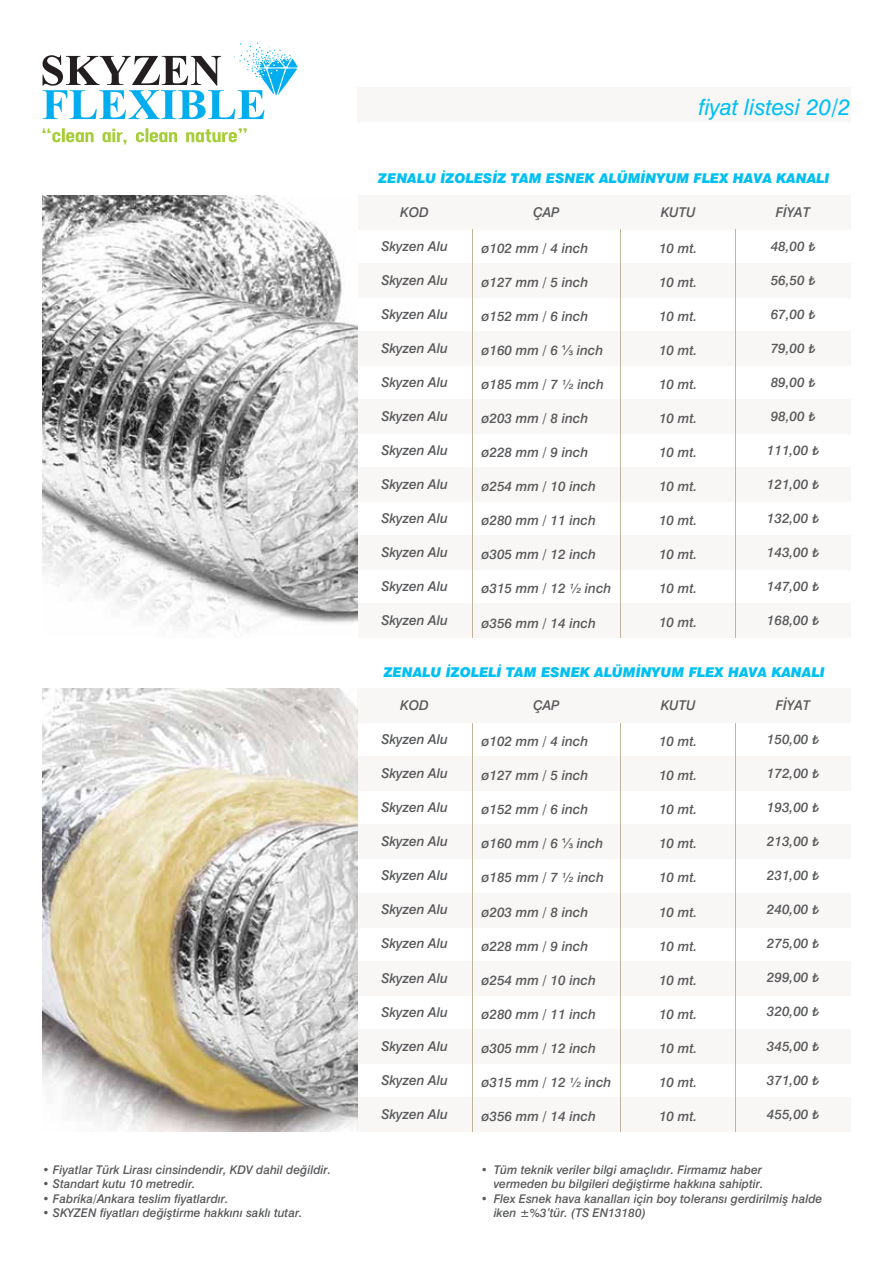
<style>
.page{position:relative;width:893px;height:1263px;background:#fff}
.page>*{position:absolute;margin:0;border:0;box-sizing:border-box;transform-origin:0 0}
.t1{font:italic 22.5px "Helvetica OTF";color:#00c0f3}
.t2{font:italic 500 13.5px "Helvetica OTF";color:#58595b}
.t3{font:italic 900 13.5px "Helvetica OTF";color:#00c0f3}
.t4{font:italic 500 12px/14.4px "Helvetica OTF";color:#58595b;text-align:right}
.s1{font-family:"Myriad Pro";font-weight:600}
.s2{font-family:"Arial";font-weight:400;font-style:normal}
</style>
<div class="page">
<img style="left:43px;top:689px;width:314px;height:442px">
<div style="left:357px;top:689px;width:493px;height:34px;background:#f9f7f5"></div>
<div style="left:357px;top:757px;width:493px;height:34px;background:#f9f7f5"></div>
<div style="left:357px;top:825px;width:493px;height:34px;background:#f9f7f5"></div>
<div style="left:357px;top:893px;width:493px;height:34px;background:#f9f7f5"></div>
<div style="left:357px;top:961px;width:493px;height:34px;background:#f9f7f5"></div>
<div style="left:357px;top:1029px;width:493px;height:34px;background:#f9f7f5"></div>
<div style="left:357px;top:1097px;width:493px;height:34px;background:#f9f7f5"></div>
<hr style="left:472px;top:723px;width:1px;height:408px;background:#c2b59b">
<hr style="left:620px;top:723px;width:1px;height:408px;background:#c2b59b">
<hr style="left:735px;top:723px;width:1px;height:408px;background:#c2b59b">
<div style="left:357px;top:196px;width:493px;height:34px;background:#f9f7f5"></div>
<div style="left:357px;top:88px;width:493px;height:34px;background:#f9f7f5"></div>
<div style="left:357px;top:264px;width:493px;height:34px;background:#f9f7f5"></div>
<div style="left:357px;top:332px;width:493px;height:34px;background:#f9f7f5"></div>
<div style="left:357px;top:400px;width:493px;height:34px;background:#f9f7f5"></div>
<div style="left:357px;top:468px;width:493px;height:34px;background:#f9f7f5"></div>
<div style="left:357px;top:536px;width:493px;height:34px;background:#f9f7f5"></div>
<div style="left:357px;top:604px;width:493px;height:34px;background:#f9f7f5"></div>
<hr style="left:472px;top:230px;width:1px;height:408px;background:#c2b59b">
<hr style="left:620px;top:230px;width:1px;height:408px;background:#c2b59b">
<hr style="left:735px;top:230px;width:1px;height:408px;background:#c2b59b">
<svg style="left:43px;top:128px;width:204px;height:17px"></svg>
<svg style="left:43px;top:43px;width:255px;height:76px"></svg>
<img style="left:43px;top:196px;width:314px;height:436px">
<p class="t4" style="left:43px;top:1162px;width:290px">• Fiyatlar Türk Lirası cinsindendir, KDV dahil değildir.</p>
<p class="t4" style="left:43px;top:1176px;width:154px">• Standart kutu 10 metredir.</p>
<p class="t4" style="left:43px;top:1191px;width:187px">• Fabrika/Ankara teslim fiyatlardır.</p>
<p class="t4" style="left:43px;top:1205px;width:262px">• SKYZEN fiyatları değiştirme hakkını saklı tutar.</p>
<h1 class="t1" style="left:699px;top:93px;width:153px">fiyat listesi 20/2</h1>
<p class="t3" style="left:378px;top:170px;width:453px">ZENALU İZOLESİZ TAM ESNEK ALÜMİNYUM FLEX HAVA KANALI</p>
<p class="t2" style="left:400px;top:204px;width:30px">KOD</p>
<p class="t2" style="left:533px;top:204px;width:28px">ÇAP</p>
<p class="t2" style="left:661px;top:204px;width:36px">KUTU</p>
<p class="t2" style="left:776px;top:204px;width:36px">FİYAT</p>
<p class="t2" style="left:381px;top:238px;width:68px">Skyzen Alu</p>
<p class="t2" style="left:381px;top:272px;width:68px">Skyzen Alu</p>
<p class="t2" style="left:381px;top:306px;width:68px">Skyzen Alu</p>
<p class="t2" style="left:381px;top:340px;width:68px">Skyzen Alu</p>
<p class="t2" style="left:381px;top:374px;width:68px">Skyzen Alu</p>
<p class="t2" style="left:381px;top:408px;width:68px">Skyzen Alu</p>
<p class="t2" style="left:381px;top:442px;width:68px">Skyzen Alu</p>
<p class="t2" style="left:381px;top:476px;width:68px">Skyzen Alu</p>
<p class="t2" style="left:381px;top:510px;width:68px">Skyzen Alu</p>
<p class="t2" style="left:381px;top:544px;width:68px">Skyzen Alu</p>
<p class="t2" style="left:381px;top:578px;width:68px">Skyzen Alu</p>
<p class="t2" style="left:381px;top:612px;width:68px">Skyzen Alu</p>
<p class="t2" style="left:771px;top:238px;width:46px">48,00 <span class="s1">₺</span></p>
<p class="t2" style="left:771px;top:272px;width:46px">56,50 <span class="s1">₺</span></p>
<p class="t2" style="left:771px;top:306px;width:46px">67,00 <span class="s1">₺</span></p>
<p class="t2" style="left:771px;top:340px;width:46px">79,00 <span class="s1">₺</span></p>
<p class="t2" style="left:771px;top:374px;width:46px">89,00 <span class="s1">₺</span></p>
<p class="t2" style="left:771px;top:408px;width:46px">98,00 <span class="s1">₺</span></p>
<p class="t2" style="left:767px;top:442px;width:54px">111,00 <span class="s1">₺</span></p>
<p class="t2" style="left:767px;top:476px;width:54px">121,00 <span class="s1">₺</span></p>
<p class="t2" style="left:767px;top:510px;width:54px">132,00 <span class="s1">₺</span></p>
<p class="t2" style="left:767px;top:544px;width:54px">143,00 <span class="s1">₺</span></p>
<p class="t2" style="left:767px;top:578px;width:54px">147,00 <span class="s1">₺</span></p>
<p class="t2" style="left:767px;top:612px;width:54px">168,00 <span class="s1">₺</span></p>
<p class="t2" style="left:481px;top:240px;width:108px">ø102 mm / 4 inch</p>
<p class="t2" style="left:481px;top:274px;width:108px">ø127 mm / 5 inch</p>
<p class="t2" style="left:481px;top:308px;width:108px">ø152 mm / 6 inch</p>
<p class="t2" style="left:481px;top:342px;width:123px">ø160 mm / 6 <span class="s2">⅓</span> inch</p>
<p class="t2" style="left:481px;top:376px;width:124px">ø185 mm / 7 ½ inch</p>
<p class="t2" style="left:481px;top:410px;width:108px">ø203 mm / 8 inch</p>
<p class="t2" style="left:481px;top:444px;width:108px">ø228 mm / 9 inch</p>
<p class="t2" style="left:481px;top:478px;width:116px">ø254 mm / 10 inch</p>
<p class="t2" style="left:481px;top:512px;width:116px">ø280 mm / 11 inch</p>
<p class="t2" style="left:481px;top:546px;width:116px">ø305 mm / 12 inch</p>
<p class="t2" style="left:481px;top:580px;width:131px">ø315 mm / 12 ½ inch</p>
<p class="t2" style="left:481px;top:614px;width:116px">ø356 mm / 14 inch</p>
<p class="t2" style="left:659px;top:240px;width:40px">10 mt.</p>
<p class="t2" style="left:659px;top:274px;width:40px">10 mt.</p>
<p class="t2" style="left:659px;top:308px;width:40px">10 mt.</p>
<p class="t2" style="left:659px;top:342px;width:40px">10 mt.</p>
<p class="t2" style="left:659px;top:376px;width:40px">10 mt.</p>
<p class="t2" style="left:659px;top:410px;width:40px">10 mt.</p>
<p class="t2" style="left:659px;top:444px;width:40px">10 mt.</p>
<p class="t2" style="left:659px;top:478px;width:40px">10 mt.</p>
<p class="t2" style="left:659px;top:512px;width:40px">10 mt.</p>
<p class="t2" style="left:659px;top:546px;width:40px">10 mt.</p>
<p class="t2" style="left:659px;top:580px;width:40px">10 mt.</p>
<p class="t2" style="left:659px;top:614px;width:40px">10 mt.</p>
<p class="t3" style="left:384px;top:664px;width:442px">ZENALU İZOLELİ TAM ESNEK ALÜMİNYUM FLEX HAVA KANALI</p>
<p class="t2" style="left:400px;top:697px;width:30px">KOD</p>
<p class="t2" style="left:533px;top:697px;width:28px">ÇAP</p>
<p class="t2" style="left:661px;top:697px;width:36px">KUTU</p>
<p class="t2" style="left:776px;top:697px;width:36px">FİYAT</p>
<p class="t2" style="left:381px;top:731px;width:68px">Skyzen Alu</p>
<p class="t2" style="left:381px;top:765px;width:68px">Skyzen Alu</p>
<p class="t2" style="left:381px;top:799px;width:68px">Skyzen Alu</p>
<p class="t2" style="left:381px;top:833px;width:68px">Skyzen Alu</p>
<p class="t2" style="left:381px;top:867px;width:68px">Skyzen Alu</p>
<p class="t2" style="left:381px;top:901px;width:68px">Skyzen Alu</p>
<p class="t2" style="left:381px;top:935px;width:68px">Skyzen Alu</p>
<p class="t2" style="left:381px;top:969px;width:68px">Skyzen Alu</p>
<p class="t2" style="left:381px;top:1003px;width:68px">Skyzen Alu</p>
<p class="t2" style="left:381px;top:1037px;width:68px">Skyzen Alu</p>
<p class="t2" style="left:381px;top:1072px;width:68px">Skyzen Alu</p>
<p class="t2" style="left:381px;top:1106px;width:68px">Skyzen Alu</p>
<p class="t2" style="left:481px;top:733px;width:108px">ø102 mm / 4 inch</p>
<p class="t2" style="left:481px;top:767px;width:108px">ø127 mm / 5 inch</p>
<p class="t2" style="left:481px;top:801px;width:108px">ø152 mm / 6 inch</p>
<p class="t2" style="left:481px;top:835px;width:123px">ø160 mm / 6 <span class="s2">⅓</span> inch</p>
<p class="t2" style="left:481px;top:869px;width:124px">ø185 mm / 7 ½ inch</p>
<p class="t2" style="left:481px;top:903px;width:108px">ø203 mm / 8 inch</p>
<p class="t2" style="left:481px;top:937px;width:108px">ø228 mm / 9 inch</p>
<p class="t2" style="left:481px;top:972px;width:116px">ø254 mm / 10 inch</p>
<p class="t2" style="left:481px;top:1006px;width:116px">ø280 mm / 11 inch</p>
<p class="t2" style="left:481px;top:1040px;width:116px">ø305 mm / 12 inch</p>
<p class="t2" style="left:481px;top:1074px;width:131px">ø315 mm / 12 ½ inch</p>
<p class="t2" style="left:481px;top:1108px;width:116px">ø356 mm / 14 inch</p>
<p class="t2" style="left:659px;top:733px;width:40px">10 mt.</p>
<p class="t2" style="left:659px;top:767px;width:40px">10 mt.</p>
<p class="t2" style="left:659px;top:801px;width:40px">10 mt.</p>
<p class="t2" style="left:659px;top:835px;width:40px">10 mt.</p>
<p class="t2" style="left:659px;top:869px;width:40px">10 mt.</p>
<p class="t2" style="left:659px;top:903px;width:40px">10 mt.</p>
<p class="t2" style="left:659px;top:937px;width:40px">10 mt.</p>
<p class="t2" style="left:659px;top:972px;width:40px">10 mt.</p>
<p class="t2" style="left:659px;top:1006px;width:40px">10 mt.</p>
<p class="t2" style="left:659px;top:1040px;width:40px">10 mt.</p>
<p class="t2" style="left:659px;top:1074px;width:40px">10 mt.</p>
<p class="t2" style="left:659px;top:1108px;width:40px">10 mt.</p>
<p class="t2" style="left:767px;top:731px;width:54px">150,00 <span class="s1">₺</span></p>
<p class="t2" style="left:767px;top:765px;width:54px">172,00 <span class="s1">₺</span></p>
<p class="t2" style="left:767px;top:799px;width:54px">193,00 <span class="s1">₺</span></p>
<p class="t2" style="left:767px;top:833px;width:54px">213,00 <span class="s1">₺</span></p>
<p class="t2" style="left:767px;top:867px;width:54px">231,00 <span class="s1">₺</span></p>
<p class="t2" style="left:767px;top:901px;width:54px">240,00 <span class="s1">₺</span></p>
<p class="t2" style="left:767px;top:935px;width:54px">275,00 <span class="s1">₺</span></p>
<p class="t2" style="left:767px;top:969px;width:54px">299,00 <span class="s1">₺</span></p>
<p class="t2" style="left:767px;top:1003px;width:54px">320,00 <span class="s1">₺</span></p>
<p class="t2" style="left:767px;top:1037px;width:54px">345,00 <span class="s1">₺</span></p>
<p class="t2" style="left:767px;top:1071px;width:54px">371,00 <span class="s1">₺</span></p>
<p class="t2" style="left:767px;top:1106px;width:54px">455,00 <span class="s1">₺</span></p>
<p class="t4" style="left:481px;top:1162px;width:284px">• Tüm teknik veriler bilgi amaçlıdır. Firmamız haber vermeden bu bilgileri değiştirme hakkına sahiptir.</p>
<p class="t4" style="left:494px;top:1191px;width:330px;text-align:left;text-indent:-13px">• Flex Esnek hava kanalları için boy toleransı gerdirilmiş halde iken ±%3’tür. (TS EN13180)</p>
</div>
